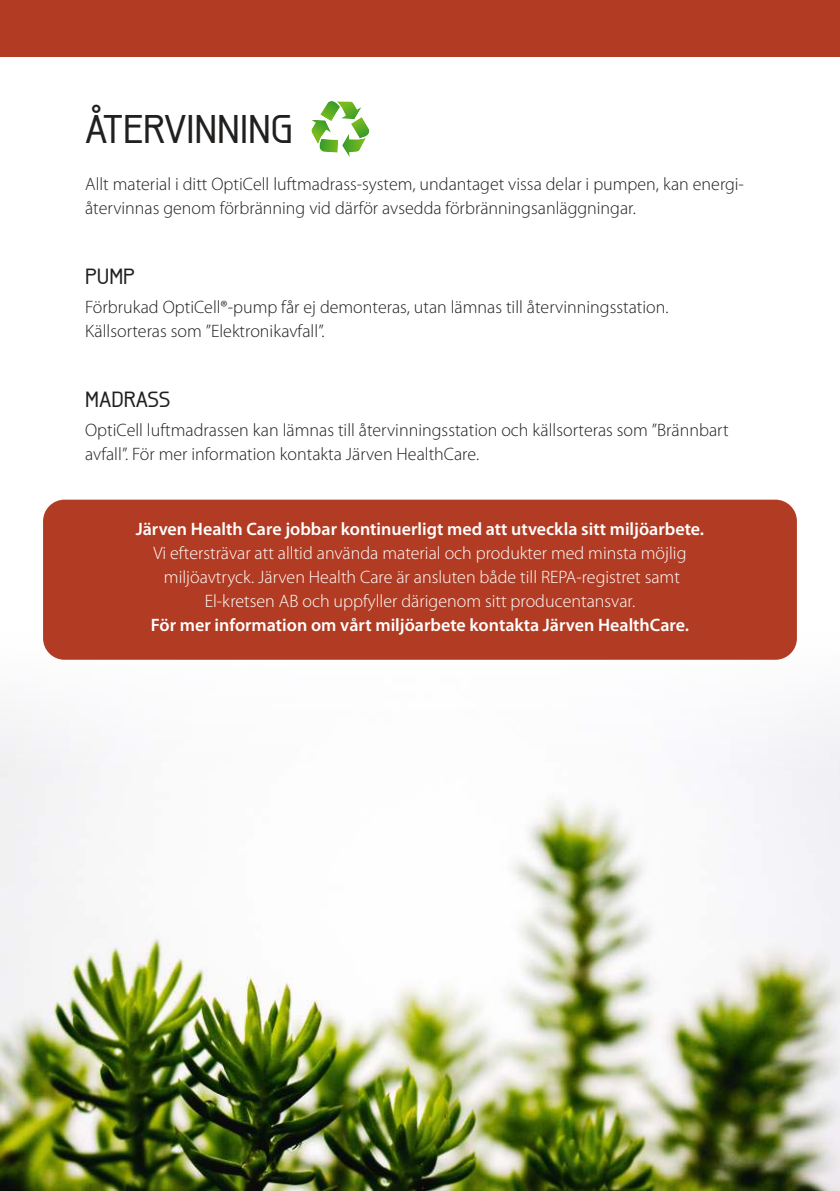
<style>
.page{position:relative;width:840px;height:1191px;background:#fff}
.page>*{position:absolute;margin:0;border:0;box-sizing:border-box;transform-origin:0 0}
.t1{font:500 40px "Galette";color:#221f1f}
.t2{font:500 22px "Galette";color:#221f1f}
.t3{font:300 18px/24px "Myriad Pro";color:#221f1f}
.t4{font:300 18px/24px "Myriad Pro";color:#fff;text-align:center}
.t5{font:600 18px "Myriad Pro";color:#fff}
</style>
<div class="page">
<div style="left:0;top:0;width:839px;height:57px;background:#b23c23"></div>
<img style="left:0;top:631px;width:839px;height:560px">
<div style="left:43px;top:499px;width:753px;height:161px;background:#b23c23;border-radius:21px"></div>
<svg style="left:311px;top:101px;width:58px;height:56px"></svg>
<h1 class="t1" style="left:85px;top:105px;width:209px">ÅTERVINNING</h1>
<p class="t3" style="left:85px;top:173px;width:660px">Allt material i ditt OptiCell luftmadrass-system, undantaget vissa delar i pumpen, kan energi&shy;återvinnas genom förbränning vid därför avsedda förbränningsanläggningar.</p>
<p class="t2" style="left:85px;top:262px;width:51px">PUMP</p>
<p class="t3" style="left:85px;top:296px;width:584px">Förbrukad OptiCell®-pump får ej demonteras, utan lämnas till återvinningsstation.<br>Källsorteras som ”Elektronikavfall”.</p>
<p class="t2" style="left:85px;top:385px;width:87px">MADRASS</p>
<p class="t3" style="left:85px;top:419px;width:644px">OptiCell luftmadrassen kan lämnas till återvinningsstation och källsorteras som ”Brännbart avfall”. För mer information kontakta Järven HealthCare.</p>
<p class="t5" style="left:136px;top:519px;width:569px">Järven Health Care jobbar kontinuerligt med att utveckla sitt miljöarbete.</p>
<p class="t4" style="left:153px;top:542px;width:534px">Vi eftersträvar att alltid använda material och produkter med minsta möjlig miljöavtryck. Järven Health Care är ansluten både till REPA-registret samt<br>El-kretsen AB och uppfyller därigenom sitt producentansvar.</p>
<p class="t5" style="left:151px;top:615px;width:539px">För mer information om vårt miljöarbete kontakta Järven HealthCare.</p>
</div>
